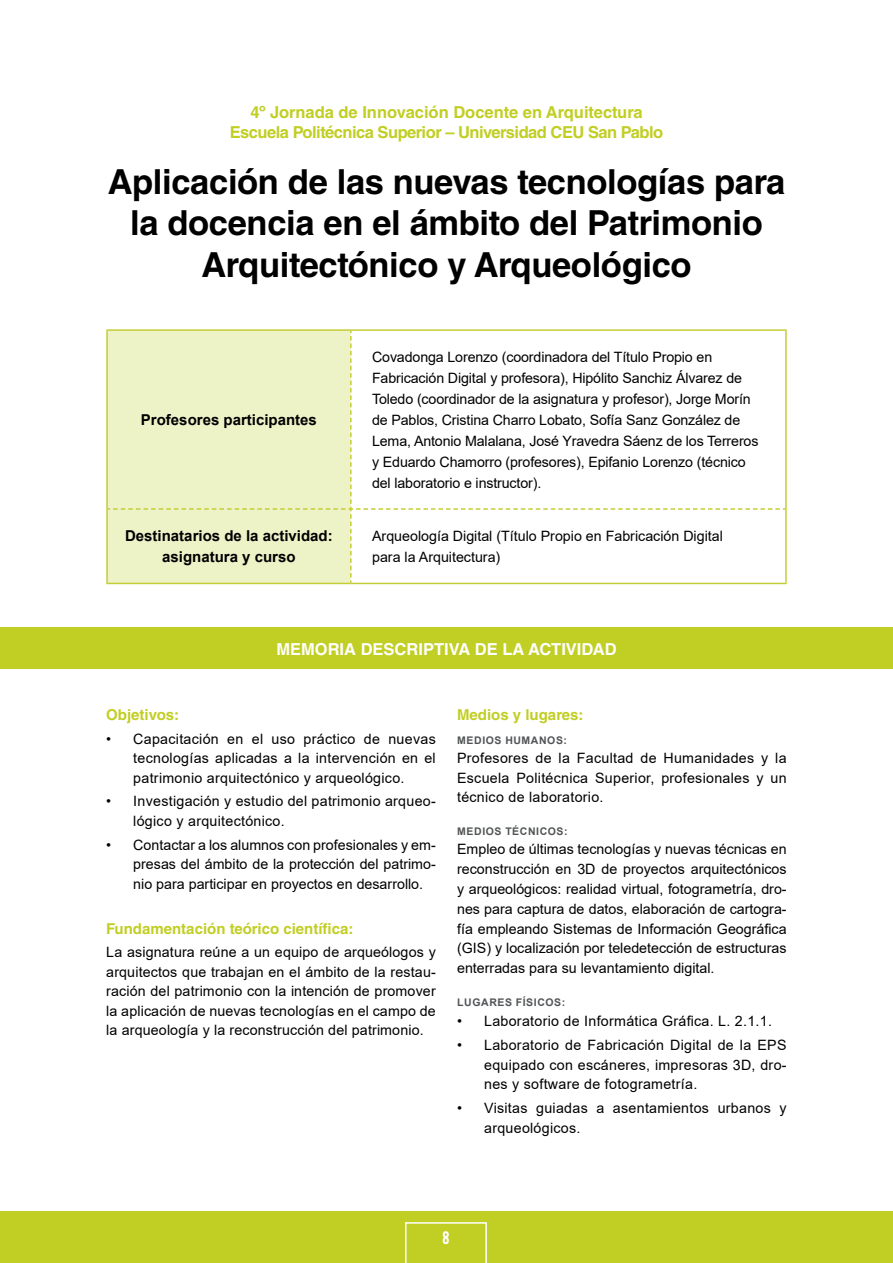
<style>
.page{position:relative;width:893px;height:1263px;background:#fff}
.page>*{position:absolute;margin:0;border:0;box-sizing:border-box;transform-origin:0 0}
.t1{font:700 34.5px/41.4px "Helvetica LT Std";letter-spacing:-.01em;color:#000001;text-align:center}
.t2{font:700 18px "Bison";color:#fff}
.t3{font:700 16.5px/19.8px "Helvetica LT Std";letter-spacing:-.03em;color:#c1ce23;text-align:center}
.t4{font:700 16.5px "Helvetica LT Std";color:#fff}
.t5{font:700 15px/21px "Arial";color:#000001;text-align:center}
.t6{font:700 15px "Helvetica LT Std";color:#c1ce23}
.t7{font:14.25px/19.5px "Arial";color:#000001;text-align:justify}
.t8{font:14.25px/19.5px "Arial";letter-spacing:.02em;color:#000001}
.t9{font:700 10.5px "Arial";letter-spacing:.055em;color:#515455}
</style>
<div class="page">
<div style="left:0;top:1211px;width:893px;height:52px;background:#c1ce23"></div>
<svg style="left:405px;top:1222px;width:82px;height:41px"></svg>
<div style="left:0;top:627px;width:893px;height:41px;background:#c1ce23"></div>
<hr style="left:106px;top:329px;width:245px;height:2px;background:#c4ce34">
<hr style="left:106px;top:331px;width:2px;height:178px;background:#c4ce34">
<hr style="left:351px;top:329px;width:436px;height:2px;background:#c4ce34">
<hr style="left:785px;top:331px;width:2px;height:178px;background:#c4ce34">
<hr style="left:106px;top:509px;width:2px;height:74px;background:#c4ce34">
<hr style="left:785px;top:509px;width:2px;height:74px;background:#c4ce34">
<hr style="left:106px;top:583px;width:245px;height:1px;background:#c4ce34">
<hr style="left:351px;top:583px;width:436px;height:1px;background:#c4ce34">
<svg style="left:108px;top:331px;width:677px;height:252px"></svg>
<p class="t3" style="left:230px;top:102px;width:435px">4º Jornada de Innovación Docente en Arquitectura<br>Escuela Politécnica Superior – Universidad CEU San Pablo</p>
<h1 class="t1" style="left:108px;top:160px;width:679px">Aplicación de las nuevas tecnologías para la docencia en el ámbito del Patrimonio<br>Arquitectónico y Arqueológico</h1>
<p class="t5" style="left:141px;top:409px;width:177px">Profesores participantes</p>
<p class="t7" style="left:372px;top:346px;width:388px;line-height:21px;text-align:left">Covadonga Lorenzo (coordinadora del Título Propio en Fabricación Digital y profesora), Hipólito Sanchiz Álvarez de Toledo (coordinador de la asignatura y profesor), Jorge Morín de Pablos, Cristina Charro Lobato, Sofía Sanz González de Lema, Antonio Malalana, José Yravedra Sáenz de los Terreros y Eduardo Chamorro (profesores), Epifanio Lorenzo (técnico del laboratorio e instructor).</p>
<p class="t5" style="left:125px;top:526px;width:209px">Destinatarios de la actividad: asignatura y curso</p>
<p class="t7" style="left:372px;top:526px;width:352px;line-height:20.2px">Arqueología Digital (Título Propio en Fabricación Digital para la Arquitectura)</p>
<p class="t4" style="left:276px;top:639px;width:342px">MEMORIA DESCRIPTIVA DE LA ACTIVIDAD</p>
<p class="t6" style="left:106px;top:705px;width:74px">Objetivos:</p>
<p class="t7" style="left:133px;top:729px;width:304px;text-indent:-27px">• Capacitación en el uso práctico de nuevas tecnologías aplicadas a la intervención en el patrimonio arquitectónico y arqueológico.</p>
<p class="t8" style="left:133px;top:791px;width:304px;text-indent:-27px">• Investigación y estudio del patrimonio arqueo&shy;lógico y arquitectónico.</p>
<p class="t7" style="left:133px;top:835px;width:304px;text-indent:-27px">• Contactar a los alumnos con profesionales y em&shy;presas del ámbito de la protección del patrimo&shy;nio para participar en proyectos en desarrollo.</p>
<p class="t6" style="left:106px;top:919px;width:249px">Fundamentación teórico científica:</p>
<p class="t7" style="left:106px;top:942px;width:331px">La asignatura reúne a un equipo de arqueólogos y arquitectos que trabajan en el ámbito de la restau&shy;ración del patrimonio con la intención de promover la aplicación de nuevas tecnologías en el campo de la arqueología y la reconstrucción del patrimonio.</p>
<p class="t6" style="left:457px;top:705px;width:128px">Medios y lugares:</p>
<p class="t9" style="left:457px;top:732px;width:111px">MEDIOS HUMANOS:</p>
<p class="t7" style="left:457px;top:748px;width:331px">Profesores de la Facultad de Humanidades y la Escuela Politécnica Superior, profesionales y un técnico de laboratorio.</p>
<p class="t9" style="left:457px;top:823px;width:112px">MEDIOS TÉCNICOS:</p>
<p class="t7" style="left:457px;top:839px;width:331px">Empleo de últimas tecnologías y nuevas técnicas en reconstrucción en 3D de proyectos arquitectónicos y arqueológicos: realidad virtual, fotogrametría, dro&shy;nes para captura de datos, elaboración de cartogra&shy;fía empleando Sistemas de Información Geográfica (GIS) y localización por teledetección de estructuras enterradas para su levantamiento digital.</p>
<p class="t9" style="left:457px;top:995px;width:109px">LUGARES FÍSICOS:</p>
<p class="t8" style="left:457px;top:1011px;width:316px">• Laboratorio de Informática Gráfica. L. 2.1.1.</p>
<p class="t7" style="left:484px;top:1035px;width:304px;text-indent:-27px">• Laboratorio de Fabricación Digital de la EPS equipado con escáneres, impresoras 3D, dro&shy;nes y software de fotogrametría.</p>
<p class="t8" style="left:484px;top:1098px;width:304px;text-indent:-27px">• Visitas guiadas a asentamientos urbanos y arqueológicos.</p>
<p class="t2" style="left:442px;top:1228px;width:8px">8</p>
</div>
